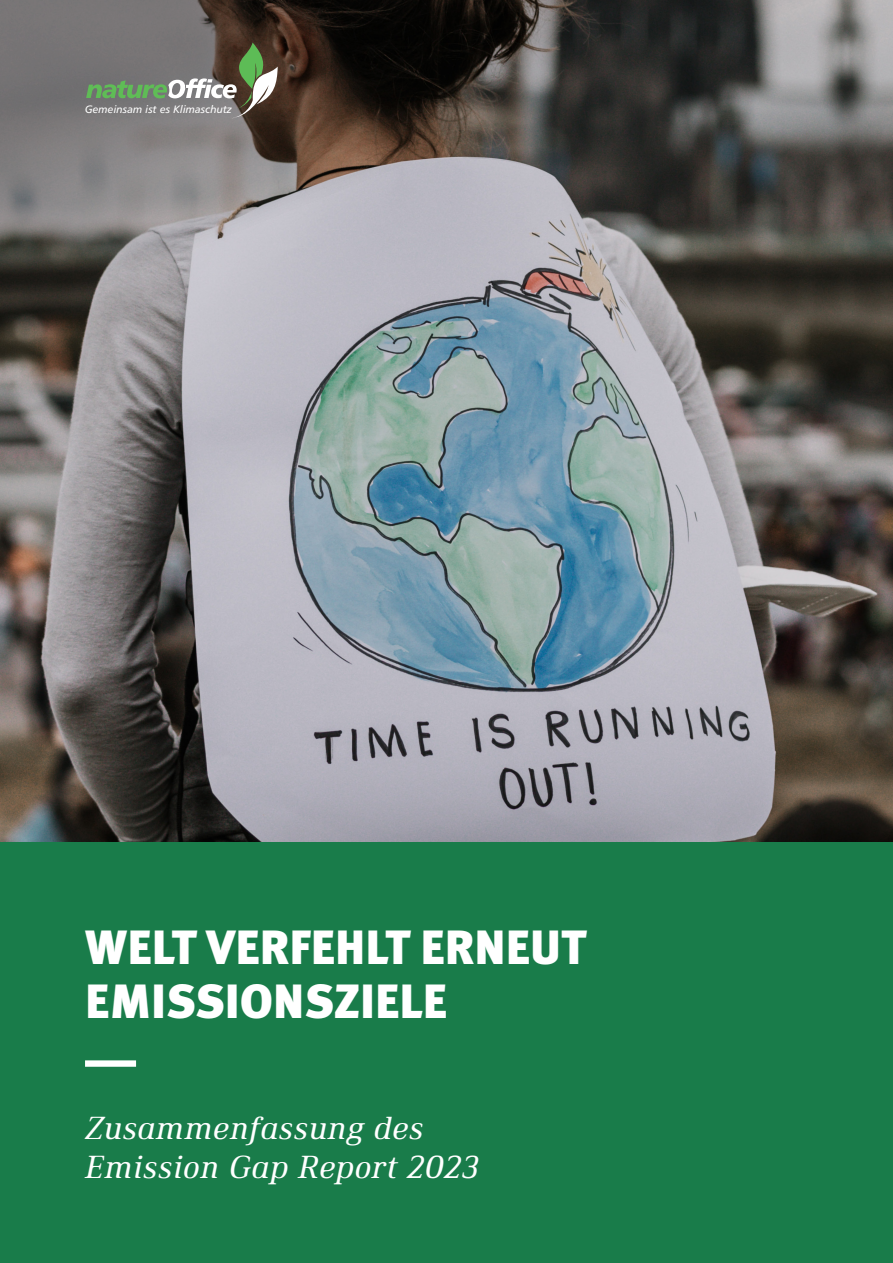
<style>
.page{position:relative;width:893px;height:1263px;background:#fff}
.page>*{position:absolute;margin:0;border:0;box-sizing:border-box;transform-origin:0 0}
.Deckblatt_Überschrift{font:900 48px/54px "Meta Pro";color:#fff}
.Deckblatt_Unterzeile{font:italic 33px/39px "Ethos";letter-spacing:.01em;color:#fff}
.t1{font:10.8px "Humanist 777 BT Italic B";letter-spacing:.005em;color:#fff}
</style>
<div class="page">
<img style="left:0;top:419px;width:893px;height:424px">
<svg style="left:0;top:0;width:893px;height:419px;background:#717070"></svg>
<svg style="left:86px;top:43px;width:192px;height:76px;background:#787b70"></svg>
<div style="left:0;top:843px;width:893px;height:420px;background:#197c4a"></div>
<div style="left:85px;top:1060px;width:51px;height:7px;background:#fff"></div>
<p class="t1" style="left:85px;top:102px;width:148px">Gemeinsam ist es Klimaschutz</p>
<p class="Deckblatt_Überschrift" style="left:85px;top:918px;width:503px">WELT VERFEHLT ERNEUT<br>EMISSIONSZIELE</p>
<p class="Deckblatt_Unterzeile" style="left:85px;top:1108px;width:396px">Zusammenfassung des<br>Emission Gap Report 2023</p>
</div>
